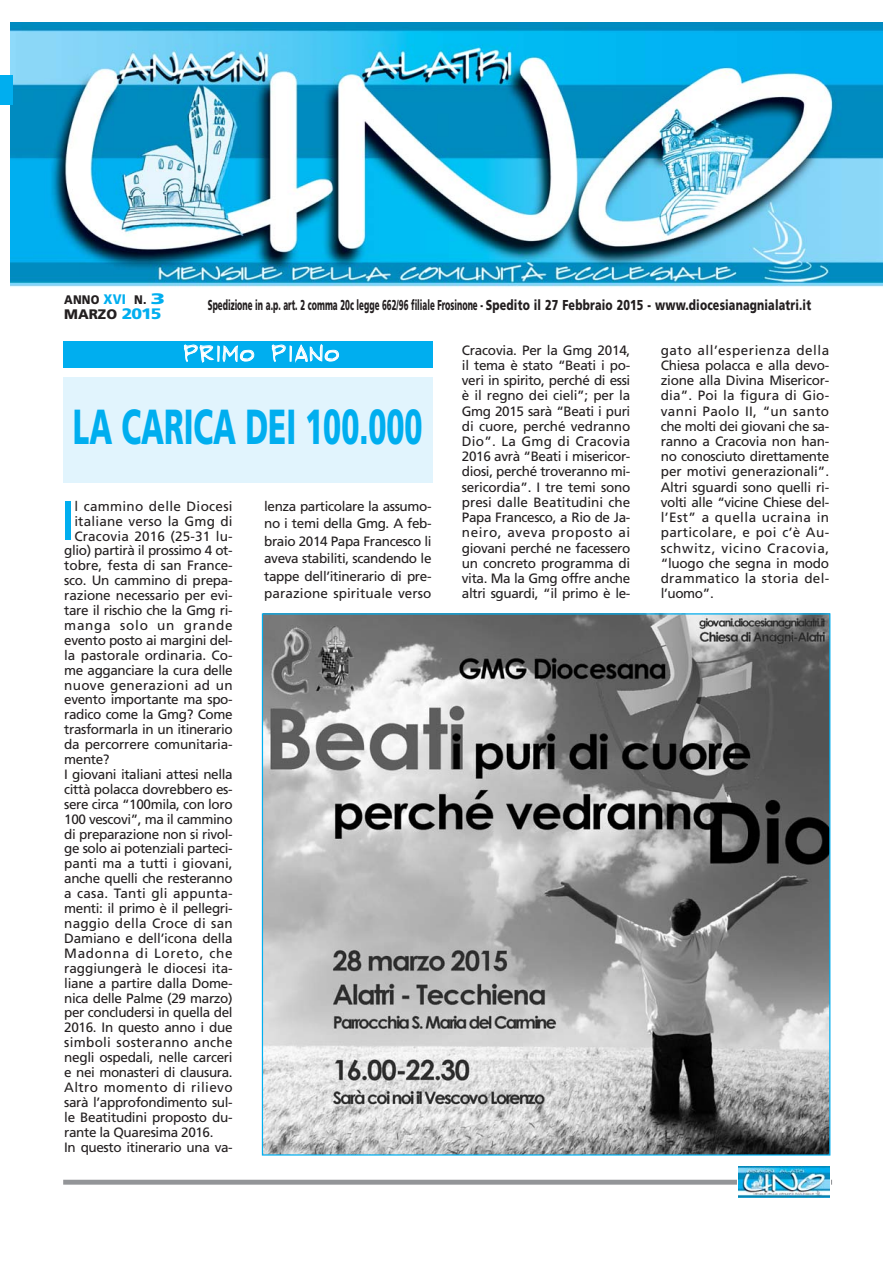
<style>
.page{position:relative;width:893px;height:1263px;background:#fff}
.page>*{position:absolute;margin:0;border:0;box-sizing:border-box;transform-origin:0 0}
.t1{font:55.8px "Frutiger";color:#00aeef}
.t2{font:900 49.2px "Frutiger";color:#00aeef;scale:.6 1}
.t3{font:22.2px "Penmanmale Plain";letter-spacing:.095em;color:#fff;scale:.9 1}
.t4{font:900 14.4px "Frutiger";letter-spacing:.01em;color:#231f20;scale:.55 1}
.t5{font:900 13.8px "Frutiger";color:#231f20}
.t6{font:13.5px/15.3px "Frutiger";letter-spacing:-.025em;color:#231f20;text-align:justify}
.t7{font:13.5px "Frutiger";letter-spacing:.015em;color:#231f20}
.t8{font:13.5px "Frutiger";letter-spacing:-.005em;color:#231f20}
.t9{font:13.5px "Frutiger";color:#231f20}
.t10{font:13.5px "Frutiger";letter-spacing:.02em;color:#231f20}
.t11{font:13.5px "Frutiger";letter-spacing:.01em;color:#231f20}
.t12{font:13.5px "Frutiger";letter-spacing:.03em;color:#231f20}
.t13{font:13.5px "Frutiger";letter-spacing:.025em;color:#231f20}
.t14{font:13.5px "Frutiger";letter-spacing:.05em;color:#231f20}
.t15{font:13.5px "Frutiger";letter-spacing:.055em;color:#231f20}
.t16{font:900 12.45px "Frutiger";color:#231f20;scale:.9 1}
.s1{font-size:13.8px;color:#00aeef}
.s2{font-size:15.15px;color:#00aeef}
</style>
<div class="page">
<img style="left:264px;top:615px;width:564px;height:539px">
<img style="left:11px;top:22px;width:871px;height:265px">
<div style="left:63px;top:1180px;width:769px;height:5px;background:#939598"></div>
<div style="left:63px;top:341px;width:370px;height:27px;background:#00aeef"></div>
<div style="left:736px;top:1166px;width:94px;height:31px;background:#fff"></div>
<img style="left:738px;top:1166px;width:91px;height:31px">
<div style="left:0;top:75px;width:12px;height:29px;background:#00aeef"></div>
<div style="left:63px;top:377px;width:369px;height:106px;background:#e1f4fd"></div>
<p class="t16" style="left:64px;top:294px;width:114px">ANNO <span class="s1">XVI</span> N. <span class="s2">3</span></p>
<p class="t5" style="left:64px;top:309px;width:99px">MARZO <span class="s2">2015</span></p>
<p class="t4" style="left:208px;top:300px;width:1098px">Spedizione in a.p. art. 2 comma 20c legge 662/96 filiale Frosinone - Spedito il 27 Febbraio 2015 - www.diocesianagnialatri.it</p>
<h3 class="t3" style="left:184px;top:342px;width:174px">PRIMO PIANO</h3>
<p class="t6" style="left:660px;top:343px;width:170px">gato all’esperienza della Chiesa polacca e alla devo&shy;zione alla Divina Misericor&shy;dia”. Poi la figura di Gio&shy;vanni Paolo II, “un santo che molti dei giovani che sa&shy;ranno a Cracovia non han&shy;no conosciuto direttamente per motivi generazionali”.<br>Altri sguardi sono quelli ri&shy;volti alle “vicine Chiese del&shy;l’Est” a quella ucraina in particolare, e poi c’è Au&shy;schwitz, vicino Cracovia, “luogo che segna in modo drammatico la storia del&shy;l’uomo”.</p>
<p class="t6" style="left:462px;top:343px;width:170px">Cracovia. Per la Gmg 2014, il tema è stato “Beati i po&shy;veri in spirito, perché di essi è il regno dei cieli”; per la Gmg 2015 sarà “Beati i puri di cuore, perché vedranno Dio”. La Gmg di Cracovia 2016 avrà “Beati i misericor&shy;diosi, perché troveranno mi&shy;sericordia”. I tre temi sono presi dalle Beatitudini che Papa Francesco, a Rio de Ja&shy;neiro, aveva proposto ai giovani perché ne facessero un concreto programma di vita. Ma la Gmg offre anche altri sguardi, “il primo è le-</p>
<h2 class="t2" style="left:73px;top:407px;width:584px">LA CARICA DEI 100.000</h2>
<h1 class="t1" style="left:60px;top:498px;width:17px">I</h1>
<p class="t10" style="left:74px;top:501px;width:160px">l cammino delle Diocesi</p>
<p class="t6" style="left:264px;top:499px;width:169px;line-height:17.5px">lenza particolare la assumo&shy;no i temi della Gmg. A feb&shy;braio 2014 Papa Francesco li aveva stabiliti, scandendo le tappe dell’itinerario di pre&shy;parazione spirituale verso</p>
<p class="t7" style="left:74px;top:516px;width:160px">italiane verso la Gmg di</p>
<p class="t11" style="left:74px;top:530px;width:160px">Cracovia 2016 (25-31 lu-</p>
<p class="t6" style="left:64px;top:544px;width:170px">glio) partirà il prossimo 4 ot-</p>
<p class="t8" style="left:64px;top:560px;width:170px">tobre, festa di san France-</p>
<p class="t6" style="left:64px;top:574px;width:170px">sco. Un cammino di prepa-</p>
<p class="t6" style="left:64px;top:589px;width:170px">razione necessario per evi-</p>
<p class="t6" style="left:64px;top:604px;width:170px">tare il rischio che la Gmg ri-</p>
<p class="t15" style="left:64px;top:620px;width:170px">manga solo un grande</p>
<p class="t6" style="left:64px;top:634px;width:170px">evento posto ai margini del-</p>
<p class="t9" style="left:64px;top:650px;width:170px">la pastorale ordinaria. Co-</p>
<p class="t6" style="left:64px;top:663px;width:170px">me agganciare la cura delle</p>
<p class="t13" style="left:64px;top:679px;width:170px">nuove generazioni ad un</p>
<p class="t6" style="left:64px;top:693px;width:170px">evento importante ma spo-</p>
<p class="t6" style="left:64px;top:708px;width:170px">radico come la Gmg? Come</p>
<p class="t6" style="left:64px;top:723px;width:170px">trasformarla in un itinerario</p>
<p class="t6" style="left:64px;top:738px;width:170px">da percorrere comunitaria-</p>
<p class="t6" style="left:64px;top:753px;width:47px">mente?</p>
<p class="t6" style="left:64px;top:768px;width:170px">I giovani italiani attesi nella</p>
<p class="t6" style="left:64px;top:783px;width:170px">città polacca dovrebbero es-</p>
<p class="t6" style="left:64px;top:797px;width:170px">sere circa “100mila, con loro</p>
<p class="t6" style="left:64px;top:812px;width:170px">100 vescovi”, ma il cammino</p>
<p class="t6" style="left:64px;top:827px;width:170px">di preparazione non si rivol-</p>
<p class="t6" style="left:64px;top:842px;width:170px">ge solo ai potenziali parteci-</p>
<p class="t9" style="left:64px;top:858px;width:170px">panti ma a tutti i giovani,</p>
<p class="t6" style="left:64px;top:872px;width:170px">anche quelli che resteranno</p>
<p class="t7" style="left:64px;top:888px;width:170px">a casa. Tanti gli appunta-</p>
<p class="t6" style="left:64px;top:902px;width:170px">menti: il primo è il pellegri-</p>
<p class="t7" style="left:64px;top:918px;width:170px">naggio della Croce di san</p>
<p class="t6" style="left:64px;top:932px;width:170px">Damiano e dell’icona della</p>
<p class="t14" style="left:64px;top:948px;width:170px">Madonna di Loreto, che</p>
<p class="t8" style="left:64px;top:963px;width:170px">raggiungerà le diocesi ita-</p>
<p class="t6" style="left:64px;top:976px;width:170px">liane a partire dalla Dome-</p>
<p class="t6" style="left:64px;top:991px;width:170px">nica delle Palme (29 marzo)</p>
<p class="t6" style="left:64px;top:1006px;width:170px">per concludersi in quella del</p>
<p class="t6" style="left:64px;top:1021px;width:170px">2016. In questo anno i due</p>
<p class="t10" style="left:64px;top:1037px;width:170px">simboli sosteranno anche</p>
<p class="t6" style="left:64px;top:1051px;width:170px">negli ospedali, nelle carceri</p>
<p class="t6" style="left:64px;top:1066px;width:170px">e nei monasteri di clausura.</p>
<p class="t12" style="left:64px;top:1082px;width:170px">Altro momento di rilievo</p>
<p class="t6" style="left:64px;top:1096px;width:170px">sarà l’approfondimento sul-</p>
<p class="t6" style="left:64px;top:1110px;width:170px">le Beatitudini proposto du-</p>
<p class="t6" style="left:64px;top:1125px;width:151px">rante la Quaresima 2016.</p>
<p class="t6" style="left:64px;top:1140px;width:170px">In questo itinerario una va-</p>
</div>
